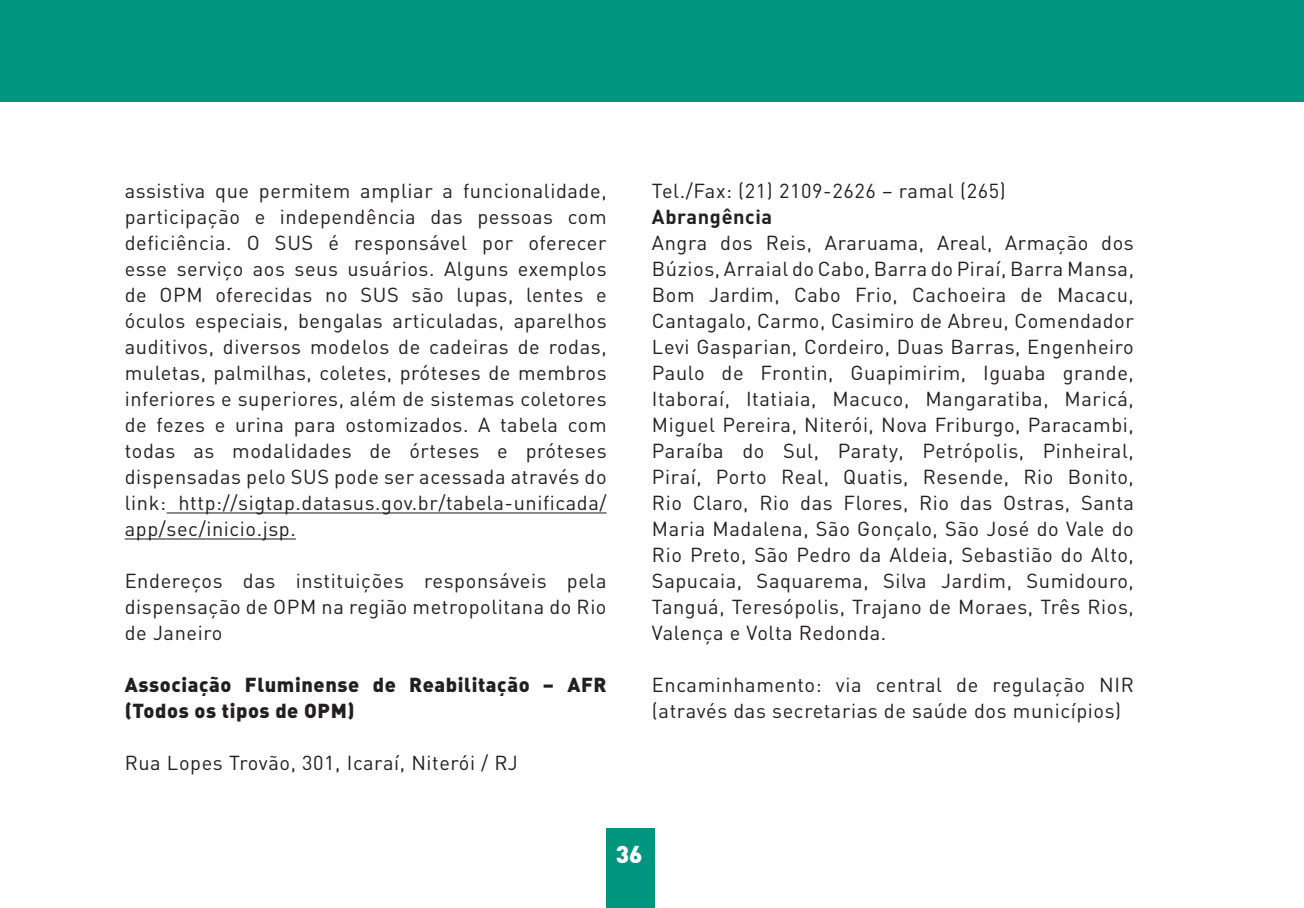
<style>
.page{position:relative;width:1304px;height:908px;background:#fff}
.page>*{position:absolute;margin:0;border:0;box-sizing:border-box;transform-origin:0 0}
.t1{font:900 24px "DIN";color:#fff}
.t2{font:20px/26px "DIN";letter-spacing:.03em;color:#231f20;text-align:justify}
.t3{font:20px/26px "DIN Black Alternate";letter-spacing:.03em;color:#231f20}
.t4{font:700 20px "DIN";letter-spacing:.03em;color:#231f20}
</style>
<div class="page">
<div style="left:607px;top:828px;width:48px;height:79px;background:#00957e"></div>
<div style="left:0;top:0;width:1304px;height:101px;background:#00957e"></div>
<hr style="left:167px;top:512px;width:440px;height:1px;background:#231f20">
<hr style="left:125px;top:538px;width:171px;height:1px;background:#231f20">
<p class="t2" style="left:125px;top:177px;width:483px">assistiva que permitem ampliar a funcionalidade, participação e independência das pessoas com deficiência. O SUS é responsável por oferecer esse serviço aos seus usuários. Alguns exemplos de OPM oferecidas no SUS são lupas, lentes e óculos especiais, bengalas articuladas, aparelhos auditivos, diversos modelos de cadeiras de rodas, muletas, palmilhas, coletes, próteses de membros inferiores e superiores, além de sistemas coletores de fezes e urina para ostomizados. A tabela com todas as modalidades de órteses e próteses dispensadas pelo SUS pode ser acessada através do link: http://sigtap.datasus.gov.br/tabela-unificada/ app/sec/inicio.jsp.</p>
<p class="t2" style="left:125px;top:567px;width:483px">Endereços das instituições responsáveis pela dispensação de OPM na região metropolitana do Rio de Janeiro</p>
<p class="t3" style="left:125px;top:670px;width:483px">Associação Fluminense de Reabilitação – AFR (Todos os tipos de OPM)</p>
<p class="t2" style="left:125px;top:749px;width:395px">Rua Lopes Trovão, 301, Icaraí, Niterói / RJ</p>
<p class="t2" style="left:652px;top:177px;width:355px">Tel./Fax: (21) 2109-2626 – ramal (265)</p>
<p class="t4" style="left:652px;top:203px;width:122px">Abrangência</p>
<p class="t2" style="left:652px;top:229px;width:483px">Angra dos Reis, Araruama, Areal, Armação dos Búzios, Arraial do Cabo, Barra do Piraí, Barra Mansa, Bom Jardim, Cabo Frio, Cachoeira de Macacu, Cantagalo, Carmo, Casimiro de Abreu, Comendador Levi Gasparian, Cordeiro, Duas Barras, Engenheiro Paulo de Frontin, Guapimirim, Iguaba grande, Itaboraí, Itatiaia, Macuco, Mangaratiba, Maricá, Miguel Pereira, Niterói, Nova Friburgo, Paracambi, Paraíba do Sul, Paraty, Petrópolis, Pinheiral, Piraí, Porto Real, Quatis, Resende, Rio Bonito, Rio Claro, Rio das Flores, Rio das Ostras, Santa Maria Madalena, São Gonçalo, São José do Vale do Rio Preto, São Pedro da Aldeia, Sebastião do Alto, Sapucaia, Saquarema, Silva Jardim, Sumidouro, Tanguá, Teresópolis, Trajano de Moraes, Três Rios, Valença e Volta Redonda.</p>
<p class="t2" style="left:652px;top:671px;width:483px">Encaminhamento: via central de regulação NIR (através das secretarias de saúde dos municípios)</p>
<p class="t1" style="left:616px;top:837px;width:28px">36</p>
</div>
